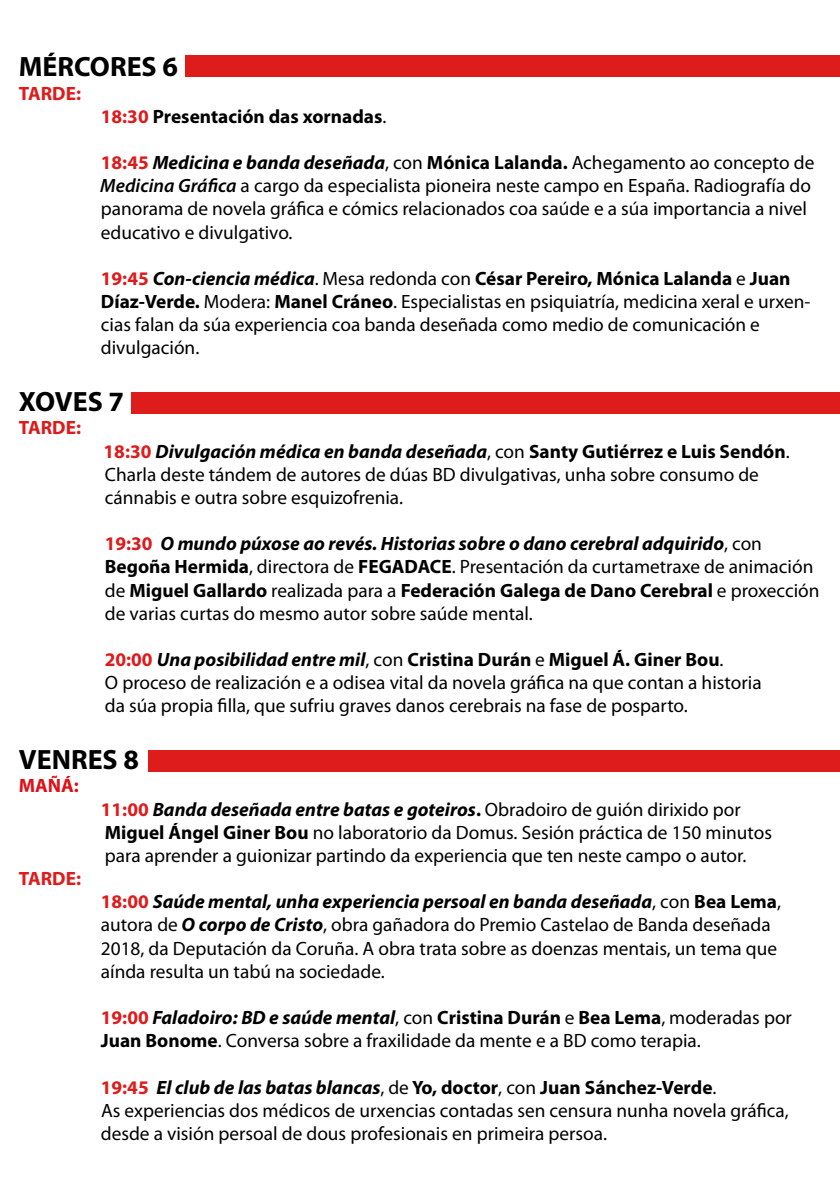
<style>
.page{position:relative;width:840px;height:1191px;background:#fff}
.page>*{position:absolute;margin:0;border:0;box-sizing:border-box;transform-origin:0 0}
.t1{font:700 28px "Myriad Pro";color:#000}
.t2{font:19.2px/23.2px "Myriad Pro";color:#000}
.t3{font:700 19.2px "Myriad Pro";color:#000}
.t4{font:700 19.2px "Myriad Pro";color:#de1c1c}
.t5{font:700 19.2px "Myriad Pro";color:#de1a1b}
.t6{font:700 19.2px "Myriad Pro";color:#df0e17}
.s1{color:#de1b1c}
.s2{font-weight:400}
.s3{font-weight:700;color:#de1b1c}
.s4{font-weight:700;font-style:italic}
.s5{font-weight:700}
.s6{font-weight:600;font-style:italic}
.s7{font-weight:700;color:#de1c1c}
</style>
<div class="page">
<div style="left:185px;top:55px;width:654px;height:22px;background:#de1c1c"></div>
<div style="left:131px;top:392px;width:708px;height:21px;background:#de1c1c"></div>
<div style="left:149px;top:750px;width:690px;height:21px;background:#de1c1c"></div>
<h1 class="t1" style="left:19px;top:49px;width:160px">MÉRCORES 6</h1>
<p class="t4" style="left:19px;top:81px;width:64px">TARDE:</p>
<p class="t3" style="left:101px;top:104px;width:287px"><span class="s1">18:30</span> Presentación das xornadas<span class="s2">.</span></p>
<p class="t2" style="left:100px;top:151px;width:715px"><span class="s3">18:45</span> <span class="s4">Medicina e banda deseñada</span>, con <span class="s5">Mónica Lalanda.</span> Achegamento ao concepto de <span class="s6">Medicina Gráfica</span> a cargo da especialista pioneira neste campo en España. Radiografía do panorama de novela gráfica e cómics relacionados coa saúde e a súa importancia a nivel educativo e divulgativo.</p>
<p class="t2" style="left:101px;top:267px;width:710px"><span class="s3">19:45</span> <span class="s4">Con-ciencia médica</span>. Mesa redonda con <span class="s5">César Pereiro, Mónica Lalanda</span> e <span class="s5">Juan Díaz-Verde.</span> Modera: <span class="s5">Manel Cráneo</span>. Especialistas en psiquiatría, medicina xeral e urxen&shy;cias falan da súa experiencia coa banda deseñada como medio de comunicación e divulgación.</p>
<h1 class="t1" style="left:19px;top:383px;width:107px">XOVES 7</h1>
<p class="t5" style="left:19px;top:415px;width:64px">TARDE:</p>
<p class="t2" style="left:103px;top:439px;width:687px"><span class="s7">18:30</span> <span class="s4">Divulgación médica en banda deseñada</span>, con <span class="s5">Santy Gutiérrez e Luis Sendón</span>.<br>Charla deste tándem de autores de dúas BD divulgativas, unha sobre consumo de cánnabis e outra sobre esquizofrenia.</p>
<p class="t2" style="left:105px;top:532px;width:715px"><span class="s3">19:30</span> <span class="s4">O mundo púxose ao revés. Historias sobre o dano cerebral adquirido</span>, con <span class="s5">Begoña Hermida</span>, directora de <span class="s5">FEGADACE</span>. Presentación da curtametraxe de animación de <span class="s5">Miguel Gallardo</span> realizada para a <span class="s5">Federación Galega de Dano Cerebral</span> e proxección de varias curtas do mesmo autor sobre saúde mental.</p>
<p class="t2" style="left:105px;top:648px;width:658px"><span class="s3">20:00</span> <span class="s4">Una posibilidad entre mil</span>, con <span class="s5">Cristina Durán</span> e <span class="s5">Miguel Á. Giner Bou</span>.<br>O proceso de realización e a odisea vital da novela gráfica na que contan a historia da súa propia filla, que sufriu graves danos cerebrais na fase de posparto.</p>
<h1 class="t1" style="left:19px;top:741px;width:121px">VENRES 8</h1>
<p class="t6" style="left:19px;top:773px;width:61px">MAÑÁ:</p>
<p class="t2" style="left:101px;top:797px;width:672px"><span class="s7">11:00</span> <span class="s4">Banda deseñada entre batas e goteiros</span><span class="s5">.</span> Obradoiro de guión dirixido por<br><span class="s5">Miguel Ángel Giner Bou</span> no laboratorio da Domus. Sesión práctica de 150 minutos para aprender a guionizar partindo da experiencia que ten neste campo o autor.</p>
<p class="t4" style="left:19px;top:866px;width:64px">TARDE:</p>
<p class="t2" style="left:101px;top:890px;width:681px"><span class="s7">18:00</span> <span class="s4">Saúde mental, unha experiencia persoal en banda deseñada</span>, con <span class="s5">Bea Lema</span>, autora de <span class="s4">O corpo de Cristo</span>, obra gañadora do Premio Castelao de Banda deseñada 2018, da Deputación da Coruña. A obra trata sobre as doenzas mentais, un tema que aínda resulta un tabú na sociedade.</p>
<p class="t2" style="left:101px;top:1005px;width:692px"><span class="s7">19:00</span> <span class="s4">Faladoiro: BD e saúde mental</span>, con <span class="s5">Cristina Durán</span> e <span class="s5">Bea Lema</span>, moderadas por<br><span class="s5">Juan Bonome</span>. Conversa sobre a fraxilidade da mente e a BD como terapia.</p>
<p class="t2" style="left:101px;top:1075px;width:689px"><span class="s7">19:45</span> <span class="s4">El club de las batas blancas</span>, de <span class="s5">Yo, doctor</span>, con <span class="s5">Juan Sánchez-Verde</span>.<br>As experiencias dos médicos de urxencias contadas sen censura nunha novela gráfica, desde a visión persoal de dous profesionais en primeira persoa.</p>
</div>
